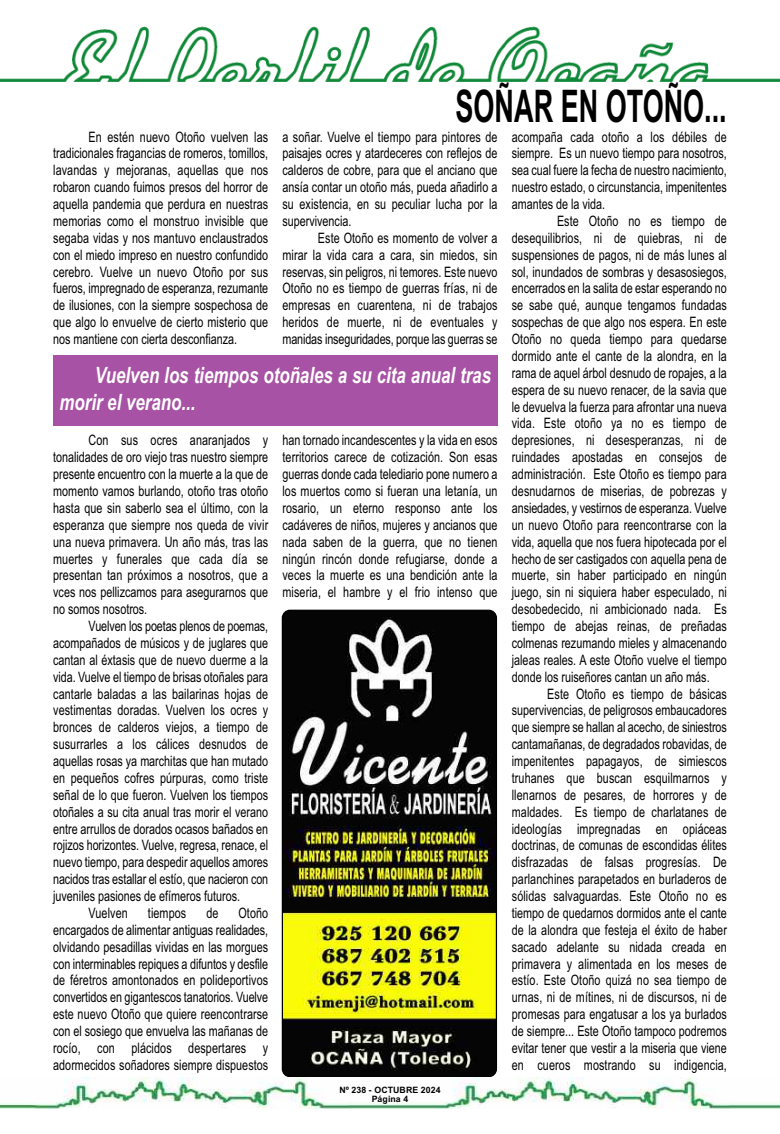
<style>
.page{position:relative;width:780px;height:1134px;background:#fff}
.page>*{position:absolute;margin:0;border:0;box-sizing:border-box;transform-origin:0 0}
.t1{font:700 45px "Arial";color:#000;scale:.6 1}
.t2{font:italic 700 22.5px/27.5px "Arial";color:#fff;scale:.75 1}
.t3{font:14.38px/16.9px "Arial";color:#000;text-align:justify;scale:.75 1}
.t4{font:700 8.75px/8.8px "Arial";letter-spacing:.01em;color:#000;text-align:center}
</style>
<div class="page">
<img style="left:0;top:26px;width:780px;height:56px">
<div style="left:53px;top:355px;width:444px;height:71px;background:#a752a4"></div>
<img style="left:282px;top:610px;width:215px;height:467px">
<img style="left:0;top:1077px;width:780px;height:32px">
<h1 class="t1" style="left:455px;top:80px;width:453px">SOÑAR EN OTOÑO...</h1>
<p class="t3" style="left:53px;top:128px;width:288px;text-indent:35px">En estén nuevo Otoño vuelven las tradicionales fragancias de romeros, tomillos, lavandas y mejoranas, aquellas que nos robaron cuando fuimos presos del horror de aquella pandemia que perdura en nuestras memorias como el monstruo invisible que segaba vidas y nos mantuvo enclaustrados con el miedo impreso en nuestro confundido cerebro. Vuelve un nuevo Otoño por sus fueros, impregnado de esperanza, rezumante de ilusiones, con la siempre sospechosa de que algo lo envuelve de cierto misterio que nos mantiene con cierta desconfianza.</p>
<p class="t3" style="left:282px;top:128px;width:288px">a soñar. Vuelve el tiempo para pintores de paisajes ocres y atardeceres con reflejos de calderos de cobre, para que el anciano que ansía contar un otoño más, pueda añadirlo a su existencia, en su peculiar lucha por la supervivencia.</p>
<p class="t3" style="left:282px;top:229px;width:288px;text-indent:35px">Este Otoño es momento de volver a mirar la vida cara a cara, sin miedos, sin reservas, sin peligros, ni temores. Este nuevo Otoño no es tiempo de guerras frías, ni de empresas en cuarentena, ni de trabajos heridos de muerte, ni de eventuales y manidas inseguridades, porque las guerras se</p>
<h2 class="t2" style="left:59px;top:361px;width:577px;text-indent:35px">Vuelven los tiempos otoñales a su cita anual tras morir el verano...</h2>
<p class="t3" style="left:53px;top:432px;width:288px;text-indent:35px">Con sus ocres anaranjados y tonalidades de oro viejo tras nuestro siempre presente encuentro con la muerte a la que de momento vamos burlando, otoño tras otoño hasta que sin saberlo sea el último, con la esperanza que siempre nos queda de vivir una nueva primavera. Un año más, tras las muertes y funerales que cada día se presentan tan próximos a nosotros, que a vces nos pellizcamos para asegurarnos que no somos nosotros.</p>
<p class="t3" style="left:89px;top:618px;width:241px">Vuelven los poetas plenos de poemas,</p>
<p class="t3" style="left:53px;top:634px;width:288px">acompañados de músicos y de juglares que</p>
<p class="t3" style="left:53px;top:651px;width:288px">cantan al éxtasis que de nuevo duerme a la</p>
<p class="t3" style="left:53px;top:668px;width:288px">vida. Vuelve el tiempo de brisas otoñales para</p>
<p class="t3" style="left:53px;top:685px;width:288px">cantarle baladas a las bailarinas hojas de</p>
<p class="t3" style="left:53px;top:702px;width:288px">vestimentas doradas. Vuelven los ocres y</p>
<p class="t3" style="left:53px;top:719px;width:288px">bronces de calderos viejos, a tiempo de</p>
<p class="t3" style="left:53px;top:736px;width:288px">susurrarles a los cálices desnudos de</p>
<p class="t3" style="left:53px;top:753px;width:288px">aquellas rosas ya marchitas que han mutado</p>
<p class="t3" style="left:53px;top:769px;width:288px">en pequeños cofres púrpuras, como triste</p>
<p class="t3" style="left:53px;top:786px;width:288px">señal de lo que fueron. Vuelven los tiempos</p>
<p class="t3" style="left:53px;top:803px;width:288px">otoñales a su cita anual tras morir el verano</p>
<p class="t3" style="left:53px;top:820px;width:288px">entre arrullos de dorados ocasos bañados en</p>
<p class="t3" style="left:53px;top:837px;width:288px">rojizos horizontes. Vuelve, regresa, renace, el</p>
<p class="t3" style="left:53px;top:854px;width:288px">nuevo tiempo, para despedir aquellos amores</p>
<p class="t3" style="left:53px;top:871px;width:288px">nacidos tras estallar el estío, que nacieron con</p>
<p class="t3" style="left:53px;top:888px;width:251px">juveniles pasiones de efímeros futuros.</p>
<p class="t3" style="left:89px;top:904px;width:54px">Vuelven</p>
<p class="t3" style="left:148px;top:904px;width:53px">tiempos</p>
<p class="t3" style="left:206px;top:904px;width:18px">de</p>
<p class="t3" style="left:53px;top:904px;width:288px;text-indent:185px">Otoño encargados de alimentar antiguas realidades, olvidando pesadillas vividas en las morgues con interminables repiques a difuntos y desfile de féretros amontonados en polideportivos convertidos en gigantescos tanatorios. Vuelve este nuevo Otoño que quiere reencontrarse con el sosiego que envuelva las mañanas de rocío, con plácidos despertares y adormecidos soñadores siempre dispuestos</p>
<p class="t3" style="left:282px;top:432px;width:288px">han tornado incandescentes y la vida en esos territorios carece de cotización. Son esas guerras donde cada telediario pone numero a los muertos como si fueran una letanía, un rosario, un eterno responso ante los cadáveres de niños, mujeres y ancianos que nada saben de la guerra, que no tienen ningún rincón donde refugiarse, donde a veces la muerte es una bendición ante la miseria, el hambre y el frio intenso que</p>
<p class="t4" style="left:339px;top:1085px;width:103px">Nº 238 - OCTUBRE 2024<br>Página 4</p>
<p class="t3" style="left:511px;top:128px;width:288px">acompaña cada otoño a los débiles de siempre. Es un nuevo tiempo para nosotros, sea cual fuere la fecha de nuestro nacimiento, nuestro estado, o circunstancia, impenitentes amantes de la vida.</p>
<p class="t3" style="left:511px;top:213px;width:288px;text-indent:45px">Este Otoño no es tiempo de desequilibrios, ni de quiebras, ni de suspensiones de pagos, ni de más lunes al sol, inundados de sombras y desasosiegos, encerrados en la salita de estar esperando no se sabe qué, aunque tengamos fundadas sospechas de que algo nos espera. En este Otoño no queda tiempo para quedarse dormido ante el cante de la alondra, en la rama de aquel árbol desnudo de ropajes, a la espera de su nuevo renacer, de la savia que le devuelva la fuerza para afrontar una nueva vida. Este otoño ya no es tiempo de depresiones, ni desesperanzas, ni de ruindades apostadas en consejos de administración. Este Otoño es tiempo para desnudarnos de miserias, de pobrezas y ansiedades, y vestirnos de esperanza. Vuelve un nuevo Otoño para reencontrarse con la vida, aquella que nos fuera hipotecada por el hecho de ser castigados con aquella pena de muerte, sin haber participado en ningún juego, sin ni siquiera haber especulado, ni desobedecido, ni ambicionado nada. Es tiempo de abejas reinas, de preñadas colmenas rezumando mieles y almacenando jaleas reales. A este Otoño vuelve el tiempo donde los ruiseñores cantan un año más.</p>
<p class="t3" style="left:512px;top:685px;width:288px;text-indent:35px">Este Otoño es tiempo de básicas supervivencias, de peligrosos embaucadores que siempre se hallan al acecho, de siniestros cantamañanas, de degradados robavidas, de impenitentes papagayos, de simiescos truhanes que buscan esquilmarnos y llenarnos de pesares, de horrores y de maldades. Es tiempo de charlatanes de ideologías impregnadas en opiáceas doctrinas, de comunas de escondidas élites disfrazadas de falsas progresías. De parlanchines parapetados en burladeros de sólidas salvaguardas. Este Otoño no es tiempo de quedarnos dormidos ante el cante de la alondra que festeja el éxito de haber sacado adelante su nidada creada en primavera y alimentada en los meses de estío. Este Otoño quizá no sea tiempo de urnas, ni de mítines, ni de discursos, ni de promesas para engatusar a los ya burlados de siempre... Este Otoño tampoco podremos evitar tener que vestir a la miseria que viene en cueros mostrando su indigencia,</p>
</div>
